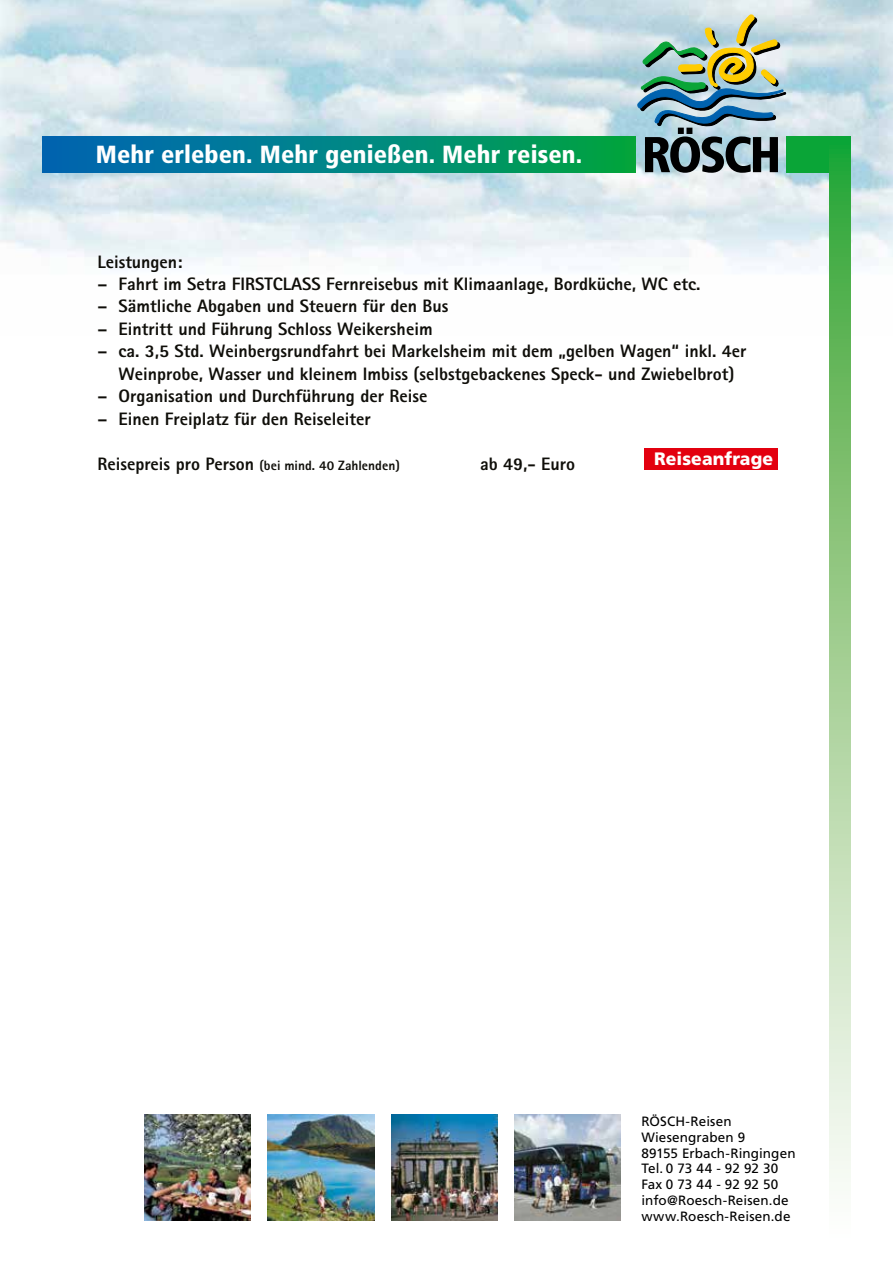
<style>
.page{position:relative;width:893px;height:1263px;background:#fff}
.page>*{position:absolute;margin:0;border:0;box-sizing:border-box;transform-origin:0 0}
.t1{font:900 condensed 24.75px "Frutiger";color:#fff}
.t2{font:800 18px/22.5px "Rotis Sansserif 75";color:#0f0e09;text-align:center}
.t3{font:900 18px "Frutiger";letter-spacing:.005em;color:#fff}
.t4{font:13.5px/15.8px "Frutiger";letter-spacing:.01em;color:#000}
.t5{font:800 13.5px "Rotis Sansserif 75";color:#0f0e09}
.s1{font-size:18px}
</style>
<div class="page">
<img style="left:391px;top:1114px;width:106px;height:106px">
<img style="left:514px;top:1114px;width:107px;height:106px">
<img style="left:0;top:0;width:893px;height:336px">
<img style="left:145px;top:1114px;width:106px;height:106px">
<img style="left:268px;top:1114px;width:106px;height:106px">
<div style="left:787px;top:136px;width:63px;height:36px;background:#0aa537"></div>
<svg style="left:637px;top:14px;width:149px;height:159px;background:#8aa29b"></svg>
<div style="left:43px;top:136px;width:593px;height:36px;background:linear-gradient(to right,#0064bc,#00a645)"></div>
<svg style="left:829px;top:154px;width:21px;height:1028px;background:#9dcf94"></svg>
<div style="left:644px;top:449px;width:134px;height:21px;background:#e3000f"></div>
<h1 class="t1" style="left:96px;top:139px;width:488px">Mehr e l ben. Mehr genieß n. Mehr reis n.</h1>
<h1 class="t1" style="left:128px;top:139px;width:484px">Mehr erleben. Mehr genießen. Mehr reisen.</h1>
<p class="t2" style="left:97px;top:250px;width:87px">Leistungen:</p>
<p class="t2" style="left:97px;top:272px;width:605px">– Fahrt im Setra FIRSTCLASS Fernreisebus mit Klimaanlage, Bordküche, WC etc.</p>
<p class="t2" style="left:97px;top:295px;width:353px">– Sämtliche Abgaben und Steuern für den Bus</p>
<p class="t2" style="left:97px;top:317px;width:337px">– Eintritt und Führung Schloss Weikersheim</p>
<p class="t2" style="left:97px;top:340px;width:651px">– ca. 3,5 Std. Weinbergsrundfahrt bei Markelsheim mit dem „gelben Wagen“ inkl. 4er<br>Weinprobe, Wasser und kleinem Imbiss (selbstgebackenes Speck- und Zwiebelbrot)</p>
<p class="t2" style="left:97px;top:385px;width:332px">– Organisation und Durchführung der Reise</p>
<p class="t2" style="left:97px;top:407px;width:275px">– Einen Freiplatz für den Reiseleiter</p>
<p class="t5" style="left:97px;top:456px;width:304px"><span class="s1">Reisepreis pro Person</span> (bei mind. 40 Zahlenden)</p>
<p class="t2" style="left:480px;top:452px;width:97px">ab 49,- Euro</p>
<p class="t3" style="left:654px;top:447px;width:121px">Reiseanfrage</p>
<p class="t4" style="left:641px;top:1113px;width:156px">RÖSCH-Reisen<br>Wiesengraben 9<br>89155 Erbach-Ringingen<br>Tel. 0 73 44 - 92 92 30<br>Fax 0 73 44 - 92 92 50 info@Roesch-Reisen.de www.Roesch-Reisen.de</p>
</div>
